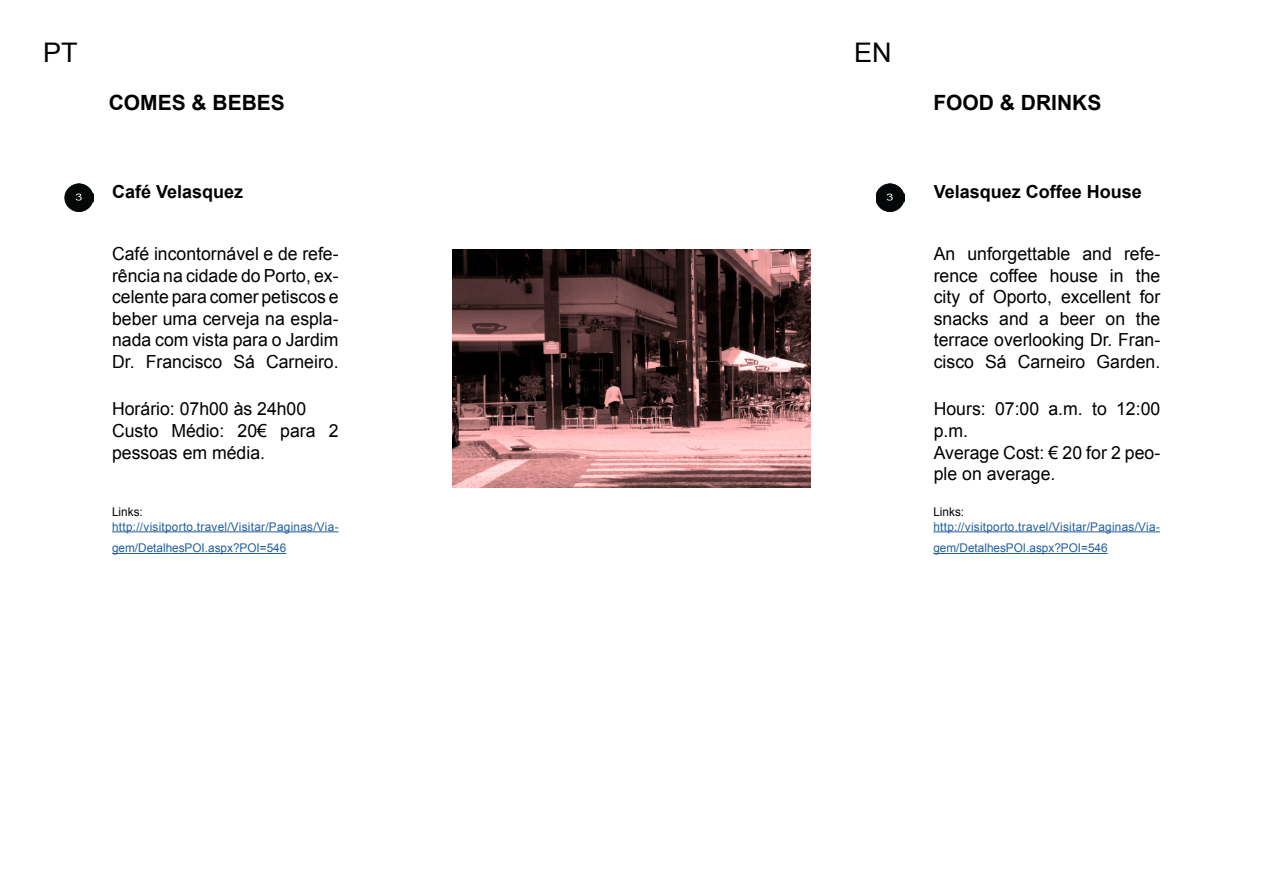
<style>
.page{position:relative;width:1263px;height:893px;background:#fff}
.page>*{position:absolute;margin:0;border:0;box-sizing:border-box;transform-origin:0 0}
.t1{font:27px "Arial";color:#000}
.t2{font:700 21px "Arial";color:#000}
.t3{font:18px/21.6px "Arial";color:#000;text-align:justify}
.t4{font:700 18px "Arial";color:#000}
.t5{font:12px/21.6px "Arial";letter-spacing:.025em;color:#215e9e}
.t6{font:12px "Arial";color:#000}
</style>
<div class="page">
<hr style="left:112px;top:531px;width:227px;height:1px;background:#215e9e">
<hr style="left:112px;top:553px;width:174px;height:1px;background:#215e9e">
<img style="left:876px;top:183px;width:28px;height:29px">
<img style="left:65px;top:183px;width:28px;height:29px">
<img style="left:453px;top:249px;width:357px;height:238px">
<hr style="left:933px;top:531px;width:227px;height:1px;background:#215e9e">
<hr style="left:933px;top:553px;width:175px;height:1px;background:#215e9e">
<h1 class="t1" style="left:43px;top:35px;width:36px">PT</h1>
<h1 class="t1" style="left:854px;top:35px;width:39px">EN</h1>
<p class="t2" style="left:109px;top:89px;width:178px">COMES &amp; BEBES</p>
<p class="t2" style="left:933px;top:89px;width:169px">FOOD &amp; DRINKS</p>
<p class="t4" style="left:112px;top:180px;width:133px">Café Velasquez</p>
<p class="t4" style="left:934px;top:179px;width:210px">Velasquez Coffee House</p>
<p class="t3" style="left:112px;top:243px;width:228px">Café incontornável e de refe&shy;rência na cidade do Porto, ex&shy;celente para comer petiscos e beber uma cerveja na espla&shy;nada com vista para o Jardim Dr. Francisco Sá Carneiro.</p>
<p class="t3" style="left:934px;top:243px;width:228px">An unforgettable and refe&shy;rence coffee house in the city of Oporto, excellent for snacks and a beer on the terrace overlooking Dr. Fran&shy;cisco Sá Carneiro Garden.</p>
<p class="t3" style="left:112px;top:399px;width:228px;text-align:left">Horário: 07h00 às 24h00<br>Custo Médio: 20€ para 2 pessoas em média.</p>
<p class="t3" style="left:934px;top:398px;width:228px;text-align:left">Hours: 07:00 a.m. to 12:00 p.m.<br>Average Cost: € 20 for 2 peo&shy;ple on average.</p>
<p class="t6" style="left:112px;top:504px;width:32px">Links:</p>
<p class="t5" style="left:112px;top:516px;width:228px">http://visitporto.travel/Visitar/Paginas/Via&shy;gem/DetalhesPOI.aspx?POI=546</p>
<p class="t6" style="left:933px;top:504px;width:32px">Links:</p>
<p class="t5" style="left:933px;top:516px;width:228px">http://visitporto.travel/Visitar/Paginas/Via&shy;gem/DetalhesPOI.aspx?POI=546</p>
</div>
